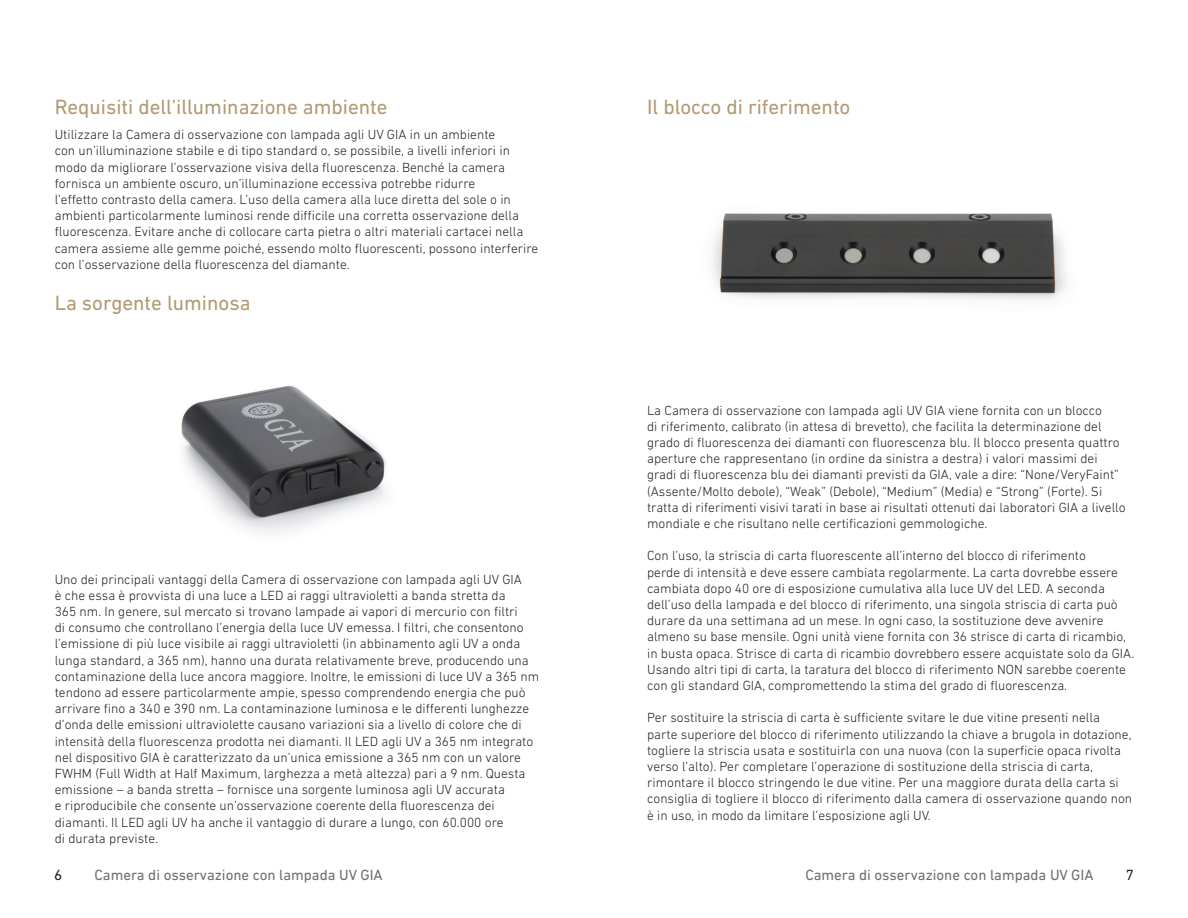
<style>
.page{position:relative;width:1188px;height:918px;background:#fff}
.page>*{position:absolute;margin:0;border:0;box-sizing:border-box;transform-origin:0 0}
.t1{font:21px "DIN Next LT Pro";color:#b39874}
.t2{font:15px "DIN Next LT Pro";color:#6c6d70}
.t3{font:15px "DIN Next LT Pro";color:#231f20}
.Copy{font:300 13.5px/16.2px "DIN Next LT Pro";color:#231f20}
</style>
<div class="page">
<img style="left:712px;top:213px;width:355px;height:88px">
<img style="left:181px;top:385px;width:206px;height:149px">
<p class="t1" style="left:55px;top:95px;width:334px">Requisiti dell’illuminazione ambiente</p>
<p class="Copy" style="left:55px;top:126px;width:485px">Utilizzare la Camera di osservazione con lampada agli UV GIA in un ambiente<br>con un’illuminazione stabile e di tipo standard o, se possibile, a livelli inferiori in modo da migliorare l’osservazione visiva della fluorescenza. Benché la camera fornisca un ambiente oscuro, un’illuminazione eccessiva potrebbe ridurre<br>l’effetto contrasto della camera. L’uso della camera alla luce diretta del sole o in ambienti particolarmente luminosi rende difficile una corretta osservazione della fluorescenza. Evitare anche di collocare carta pietra o altri materiali cartacei nella camera assieme alle gemme poiché, essendo molto fluorescenti, possono interferire con l’osservazione della fluorescenza del diamante.</p>
<p class="t1" style="left:55px;top:291px;width:197px">La sorgente luminosa</p>
<p class="Copy" style="left:55px;top:571px;width:486px">Uno dei principali vantaggi della Camera di osservazione con lampada agli UV GIA<br>è che essa è provvista di una luce a LED ai raggi ultravioletti a banda stretta da<br>365 nm. In genere, sul mercato si trovano lampade ai vapori di mercurio con filtri<br>di consumo che controllano l’energia della luce UV emessa. I filtri, che consentono l’emissione di più luce visibile ai raggi ultravioletti (in abbinamento agli UV a onda lunga standard, a 365 nm), hanno una durata relativamente breve, producendo una contaminazione della luce ancora maggiore. Inoltre, le emissioni di luce UV a 365 nm tendono ad essere particolarmente ampie, spesso comprendendo energia che può arrivare fino a 340 e 390 nm. La contaminazione luminosa e le differenti lunghezze d’onda delle emissioni ultraviolette causano variazioni sia a livello di colore che di intensità della fluorescenza prodotta nei diamanti. Il LED agli UV a 365 nm integrato nel dispositivo GIA è caratterizzato da un’unica emissione a 365 nm con un valore FWHM (Full Width at Half Maximum, larghezza a metà altezza) pari a 9 nm. Questa emissione – a banda stretta – fornisce una sorgente luminosa agli UV accurata<br>e riproducibile che consente un’osservazione coerente della fluorescenza dei diamanti. Il LED agli UV ha anche il vantaggio di durare a lungo, con 60.000 ore<br>di durata previste.</p>
<p class="t1" style="left:647px;top:95px;width:205px">Il blocco di riferimento</p>
<p class="Copy" style="left:647px;top:402px;width:480px">La Camera di osservazione con lampada agli UV GIA viene fornita con un blocco<br>di riferimento, calibrato (in attesa di brevetto), che facilita la determinazione del grado di fluorescenza dei diamanti con fluorescenza blu. Il blocco presenta quattro aperture che rappresentano (in ordine da sinistra a destra) i valori massimi dei gradi di fluorescenza blu dei diamanti previsti da GIA, vale a dire: “None/VeryFaint” (Assente/Molto debole), “Weak” (Debole), “Medium” (Media) e “Strong” (Forte). Si tratta di riferimenti visivi tarati in base ai risultati ottenuti dai laboratori GIA a livello mondiale e che risultano nelle certificazioni gemmologiche.</p>
<p class="Copy" style="left:647px;top:548px;width:489px">Con l’uso, la striscia di carta fluorescente all’interno del blocco di riferimento<br>perde di intensità e deve essere cambiata regolarmente. La carta dovrebbe essere cambiata dopo 40 ore di esposizione cumulativa alla luce UV del LED. A seconda dell’uso della lampada e del blocco di riferimento, una singola striscia di carta può durare da una settimana ad un mese. In ogni caso, la sostituzione deve avvenire almeno su base mensile. Ogni unità viene fornita con 36 strisce di carta di ricambio, in busta opaca. Strisce di carta di ricambio dovrebbero essere acquistate solo da GIA.<br>Usando altri tipi di carta, la taratura del blocco di riferimento NON sarebbe coerente con gli standard GIA, compromettendo la stima del grado di fluorescenza.</p>
<p class="Copy" style="left:647px;top:710px;width:487px">Per sostituire la striscia di carta è sufficiente svitare le due vitine presenti nella parte superiore del blocco di riferimento utilizzando la chiave a brugola in dotazione, togliere la striscia usata e sostituirla con una nuova (con la superficie opaca rivolta verso l’alto). Per completare l’operazione di sostituzione della striscia di carta, rimontare il blocco stringendo le due vitine. Per una maggiore durata della carta si consiglia di togliere il blocco di riferimento dalla camera di osservazione quando non è in uso, in modo da limitare l’esposizione agli UV.</p>
<p class="t3" style="left:54px;top:866px;width:10px">6</p>
<p class="t2" style="left:94px;top:866px;width:290px">Camera di osservazione con lampada UV GIA</p>
<p class="t2" style="left:805px;top:866px;width:290px">Camera di osservazione con lampada UV GIA</p>
<p class="t3" style="left:1126px;top:866px;width:10px">7</p>
</div>
